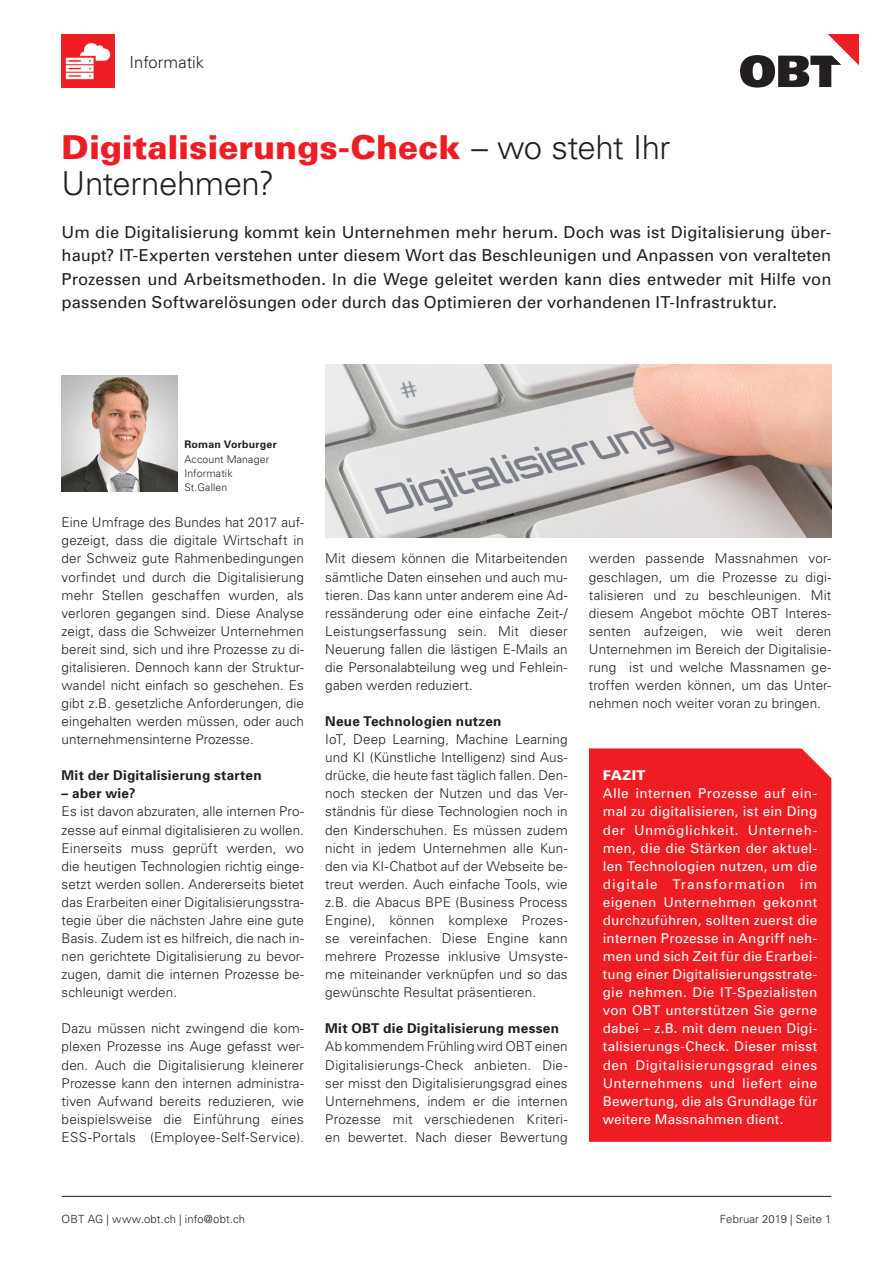
<style>
.page{position:relative;width:893px;height:1263px;background:#fff}
.page>*{position:absolute;margin:0;border:0;box-sizing:border-box;transform-origin:0 0}
.Haupttitel{font:300 33px/36px "Univers";letter-spacing:-.015em;color:#231f20}
.Lead{font:16.5px/23.2px "Univers";letter-spacing:.005em;color:#231f20;text-align:justify}
.Kopftitel{font:300 16.5px "Univers";letter-spacing:.005em;color:#231f20}
.Lauftext{font:300 13.5px/18px "Univers";letter-spacing:.005em;color:#231f20;text-align:justify}
.Fazit{font:13.5px/18px "Univers";letter-spacing:.01em;color:#fff;text-align:justify}
.Lauftext_kleiner_Zwi{font:700 13.5px "Univers";letter-spacing:.02em;color:#231f20}
.Fazit-2{font:900 13.5px "Univers";letter-spacing:.015em;color:#fff}
.Absender___Datum{font:300 11.25px "Univers";letter-spacing:.015em;color:#231f20}
.Personenbezeichnung{font:300 10.5px/14.2px "Univers";letter-spacing:.015em;color:#231f20}
.Personenname{font:700 10.5px "Univers";letter-spacing:.025em;color:#231f20}
.s1{font-weight:900;color:#ee1d23}
</style>
<div class="page">
<div style="left:589px;top:748px;width:242px;height:394px;background:#ee1d23"></div>
<img style="left:62px;top:376px;width:115px;height:115px">
<hr style="left:62px;top:1196px;width:769px;height:1px;background:#231f20">
<img style="left:325px;top:365px;width:506px;height:173px">
<svg style="left:740px;top:34px;width:119px;height:54px"></svg>
<img style="left:62px;top:34px;width:53px;height:53px">
<p class="Kopftitel" style="left:130px;top:52px;width:76px">Informatik</p>
<p class="Haupttitel" style="left:62px;top:130px;width:610px"><span class="s1">Digitalisierungs-Check</span> – wo steht Ihr<br>Unternehmen?</p>
<p class="Lead" style="left:62px;top:221px;width:771px">Um die Digitalisierung kommt kein Unternehmen mehr herum. Doch was ist Digitalisierung über&shy;haupt? IT-Experten verstehen unter diesem Wort das Beschleunigen und Anpassen von veralteten Prozessen und Arbeitsmethoden. In die Wege geleitet werden kann dies entweder mit Hilfe von passenden Softwarelösungen oder durch das Optimieren der vorhandenen IT-Infrastruktur.</p>
<p class="Personenname" style="left:184px;top:438px;width:94px">Roman Vorburger</p>
<p class="Personenbezeichnung" style="left:184px;top:452px;width:86px">Account Manager<br>Informatik</p>
<p class="Personenbezeichnung" style="left:184px;top:480px;width:45px">St.Gallen</p>
<p class="Lauftext" style="left:62px;top:513px;width:244px">Eine Umfrage des Bundes hat 2017 auf&shy;gezeigt, dass die digitale Wirtschaft in der Schweiz gute Rahmenbedingungen vorfindet und durch die Digitalisierung mehr Stellen geschaffen wurden, als verloren gegangen sind. Diese Analyse zeigt, dass die Schweizer Unternehmen bereit sind, sich und ihre Prozesse zu di&shy;gitalisieren. Dennoch kann der Struktur&shy;wandel nicht einfach so geschehen. Es gibt z.B. gesetzliche Anforderungen, die eingehalten werden müssen, oder auch unternehmensinterne Prozesse.</p>
<p class="Lauftext_kleiner_Zwi" style="left:62px;top:767px;width:202px">Mit der Digitalisierung starten</p>
<p class="Lauftext_kleiner_Zwi" style="left:62px;top:785px;width:75px">– aber wie?</p>
<p class="Lauftext" style="left:62px;top:803px;width:244px">Es ist davon abzuraten, alle internen Pro&shy;zesse auf einmal digitalisieren zu wollen.<br>Einerseits muss geprüft werden, wo die heutigen Technologien richtig einge&shy;setzt werden sollen. Andererseits bietet das Erarbeiten einer Digitalisierungsstra&shy;tegie über die nächsten Jahre eine gute Basis. Zudem ist es hilfreich, die nach in&shy;nen gerichtete Digitalisierung zu bevor&shy;zugen, damit die internen Prozesse be&shy;schleunigt werden.</p>
<p class="Lauftext" style="left:62px;top:1019px;width:244px">Dazu müssen nicht zwingend die kom&shy;plexen Prozesse ins Auge gefasst wer&shy;den. Auch die Digitalisierung kleinerer Prozesse kann den internen administra&shy;tiven Aufwand bereits reduzieren, wie beispielsweise die Einführung eines ESS-Portals (Employee-Self-Service).</p>
<p class="Lauftext" style="left:325px;top:550px;width:244px">Mit diesem können die Mitarbeitenden sämtliche Daten einsehen und auch mu&shy;tieren. Das kann unter anderem eine Ad&shy;ressänderung oder eine einfache Zeit-/ Leistungserfassung sein. Mit dieser Neuerung fallen die lästigen E-Mails an die Personalabteilung weg und Fehlein&shy;gaben werden reduziert.</p>
<p class="Lauftext_kleiner_Zwi" style="left:325px;top:713px;width:178px">Neue Technologien nutzen</p>
<p class="Lauftext" style="left:325px;top:730px;width:244px">IoT, Deep Learning, Machine Learning und KI (Künstliche Intelligenz) sind Aus&shy;drücke, die heute fast täglich fallen. Den&shy;noch stecken der Nutzen und das Ver&shy;ständnis für diese Technologien noch in den Kinderschuhen. Es müssen zudem nicht in jedem Unternehmen alle Kun&shy;den via KI-Chatbot auf der Webseite be&shy;treut werden. Auch einfache Tools, wie z.B. die Abacus BPE (Business Process Engine), können komplexe Prozes&shy;se vereinfachen. Diese Engine kann mehrere Prozesse inklusive Umsyste&shy;me miteinander verknüpfen und so das gewünschte Resultat präsentieren.</p>
<p class="Lauftext_kleiner_Zwi" style="left:325px;top:1020px;width:235px">Mit OBT die Digitalisierung messen</p>
<p class="Lauftext" style="left:325px;top:1038px;width:244px">Ab kommendem Frühling wird OBT einen Digitalisierungs-Check anbieten. Die&shy;ser misst den Digitalisierungsgrad eines Unternehmens, indem er die internen Prozesse mit verschiedenen Kriteri&shy;en bewertet. Nach dieser Bewertung</p>
<p class="Lauftext" style="left:589px;top:550px;width:244px">werden passende Massnahmen vor&shy;geschlagen, um die Prozesse zu digi&shy;talisieren und zu beschleunigen. Mit diesem Angebot möchte OBT Interes&shy;senten aufzeigen, wie weit deren Unternehmen im Bereich der Digitalisie&shy;rung ist und welche Massnamen ge&shy;troffen werden können, um das Unter&shy;nehmen noch weiter voran zu bringen.</p>
<p class="Fazit-2" style="left:603px;top:767px;width:44px">FAZIT</p>
<p class="Fazit" style="left:603px;top:785px;width:216px">Alle internen Prozesse auf ein&shy;mal zu digitalisieren, ist ein Ding der Unmöglichkeit. Unterneh&shy;men, die die Stärken der aktuel&shy;len Technologien nutzen, um die digitale Transformation im eigenen Unternehmen gekonnt durchzuführen, sollten zuerst die internen Prozesse in Angriff neh&shy;men und sich Zeit für die Erarbei&shy;tung einer Digitalisierungsstrate&shy;gie nehmen. Die IT-Spezialisten von OBT unterstützen Sie gerne dabei – z.B. mit dem neuen Digi&shy;talisierungs-Check. Dieser misst den Digitalisierungsgrad eines Unternehmens und liefert eine Bewertung, die als Grundlage für weitere Massnahmen dient.</p>
<p class="Absender___Datum" style="left:62px;top:1212px;width:185px">OBT AG | www.obt.ch | info@obt.ch</p>
<p class="Absender___Datum" style="left:720px;top:1212px;width:113px">Februar 2019 | Seite 1</p>
</div>
